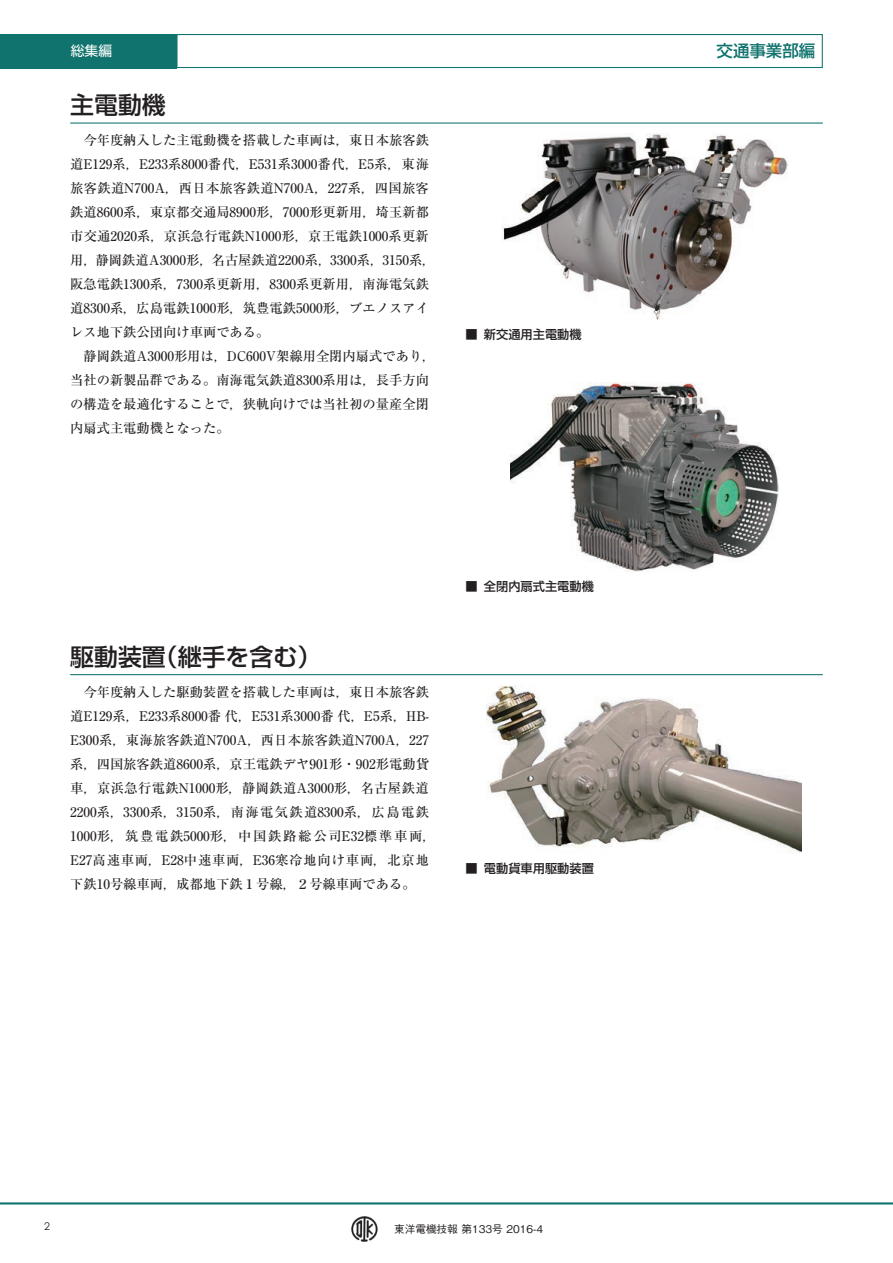
<style>
.page{position:relative;width:893px;height:1263px;background:#fff}
.page>*{position:absolute;margin:0;border:0;box-sizing:border-box;transform-origin:0 0}
.t1{font:500 23.85px "Shin Go Pro";color:#231f20}
.t2{font:500 16.5px "Shin Go Pro";color:#10736d}
.t3{font:13.8px "Shin Go Pro";color:#fff}
.t4{font:500 13.35px/24px "Ryumin Pro";color:#231f20}
.t5{font:500 12.15px "Shin Go Pro";color:#231f20}
.t6{font:500 10.65px "Gothic BBB Pro";color:#231f20}
.t7{font:10.65px "Century Gothic";color:#231f20}
</style>
<div class="page">
<hr style="left:0;top:1202px;width:893px;height:2px;background:#10736d">
<div style="left:176px;top:34px;width:647px;height:34px;border:1px solid #10736d"></div>
<div style="left:0;top:34px;width:176px;height:34px;background:#10736d"></div>
<hr style="left:70px;top:123px;width:753px;height:1px;background:#10736d">
<hr style="left:70px;top:674px;width:753px;height:1px;background:#10736d">
<img style="left:487px;top:685px;width:314px;height:168px">
<img style="left:501px;top:134px;width:286px;height:185px">
<img style="left:510px;top:383px;width:268px;height:189px">
<img style="left:351px;top:1216px;width:27px;height:26px">
<p class="t3" style="left:71px;top:40px;width:43px">総集編</p>
<p class="t2" style="left:716px;top:37px;width:100px">交通事業部編</p>
<h1 class="t1" style="left:70px;top:86px;width:97px">主電動機</h1>
<p class="t4" style="left:70px;top:128px;width:367px;text-indent:13px">今年度納入した主電動機を搭載した車両は，東日本旅客鉄道E129系，E233系8000番代，E531系3000番代，E5系，東海旅客鉄道N700A，西日本旅客鉄道N700A，227系，四国旅客鉄道8600系，東京都交通局8900形，7000形更新用，埼玉新都市交通2020系，京浜急行電鉄N1000形，京王電鉄1000系更新用，静岡鉄道A3000形，名古屋鉄道2200系，3300系，3150系，阪急電鉄1300系，7300系更新用，8300系更新用，南海電気鉄道8300系，広島電鉄1000形，筑豊電鉄5000形，ブエノスアイレス地下鉄公団向け車両である。</p>
<p class="t4" style="left:70px;top:343px;width:367px;text-indent:13px">静岡鉄道A3000形用は，DC600V架線用全閉内扇式であり，当社の新製品群である。南海電気鉄道8300系用は，長手方向の構造を最適化することで，狭軌向けでは当社初の量産全閉内扇式主電動機となった。</p>
<p class="t5" style="left:466px;top:324px;width:118px">■ 新交通用主電動機</p>
<h1 class="t1" style="left:70px;top:637px;width:253px">駆動装置（継手を含む）</h1>
<p class="t4" style="left:70px;top:679px;width:367px;text-indent:13px">今年度納入した駆動装置を搭載した車両は，東日本旅客鉄道E129系，E233系8000番代，E531系3000番代，E5系，HB-E300系，東海旅客鉄道N700A，西日本旅客鉄道N700A，227系，四国旅客鉄道8600系，京王電鉄デヤ901形・902形電動貨車，京浜急行電鉄N1000形，静岡鉄道A3000形，名古屋鉄道2200系，3300系，3150系，南海電気鉄道8300系，広島電鉄1000形，筑豊電鉄5000形，中国鉄路総公司E32標準車両，E27高速車両，E28中速車両，E36寒冷地向け車両，北京地下鉄10号線車両，成都地下鉄１号線，２号線車両である。</p>
<p class="t5" style="left:466px;top:576px;width:130px">■ 全閉内扇式主電動機</p>
<p class="t5" style="left:466px;top:858px;width:130px">■ 電動貨車用駆動装置</p>
<p class="t7" style="left:44px;top:1219px;width:7px">2</p>
<p class="t6" style="left:394px;top:1220px;width:151px">東洋電機技報 第133号 2016-4</p>
</div>
